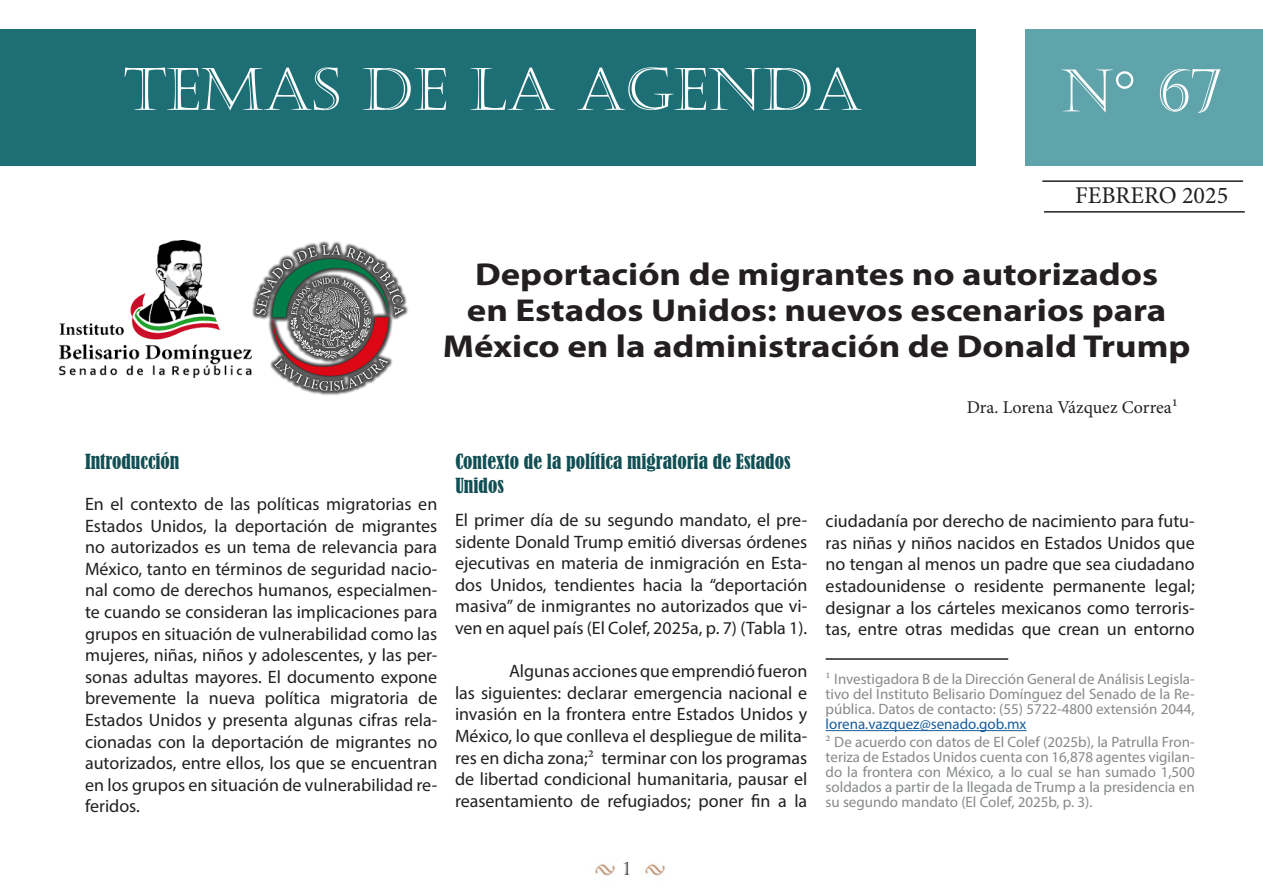
<style>
.page{position:relative;width:1263px;height:893px;background:#fff}
.page>*{position:absolute;margin:0;border:0;box-sizing:border-box;transform-origin:0 0}
.t1{font:58.5px "Castellar";color:#fff}
.t2{font:700 31.8px "Myriad Pro";color:#231f20;scale:1.16 1}
.t3{font:24px "Minion Pro";color:#231f20}
.t4{font:condensed 19.5px/23.4px "Bernard";color:#114f54}
.t5{font:18px/21.6px "Myriad Pro";color:#231f20;text-align:justify}
.t6{font:18px "Minion Pro";color:#231f20}
.t7{font:18px "Castellar";color:#231f20}
.t8{font:15px/15px "Myriad Pro";color:#86898b;text-align:justify}
.s1{font-family:"Minion Pro"}
.s2{color:#175d9e}
</style>
<div class="page">
<img style="left:595px;top:864px;width:20px;height:12px">
<img style="left:645px;top:864px;width:20px;height:12px">
<div style="left:0;top:29px;width:975px;height:137px;background:#1e6f75"></div>
<div style="left:1025px;top:29px;width:237px;height:137px;background:#5fa4aa"></div>
<hr style="left:1042px;top:180px;width:201px;height:2px;background:#231f20">
<hr style="left:1044px;top:211px;width:201px;height:2px;background:#231f20">
<img style="left:60px;top:241px;width:191px;height:136px">
<img style="left:251px;top:241px;width:157px;height:154px">
<hr style="left:826px;top:658px;width:182px;height:2px;background:#231f20">
<hr style="left:826px;top:730px;width:200px;height:1px;background:#175d9e">
<p class="t1" style="left:123px;top:56px;width:740px">TEMAS DE LA AGENDA</p>
<p class="t1" style="left:1060px;top:58px;width:162px">N° 67</p>
<p class="t3" style="left:1075px;top:180px;width:155px">FEBRERO 2025</p>
<p class="t4" style="left:85px;top:451px;width:96px">Introducción</p>
<p class="t2" style="left:475px;top:254px;width:590px">Deportación de migrantes no autorizados</p>
<p class="t2" style="left:467px;top:290px;width:604px">en Estados Unidos: nuevos escenarios para</p>
<p class="t2" style="left:443px;top:326px;width:646px">México en la administración de Donald Trump</p>
<p class="t6" style="left:967px;top:395px;width:213px">Dra. Lorena Vázquez Correa1</p>
<p class="t4" style="left:455px;top:451px;width:337px">Contexto de la política migratoria de Estados<br>Unidos</p>
<p class="t5" style="left:85px;top:493px;width:354px">En el contexto de las políticas migratorias en Estados Unidos, la deportación de migrantes no autorizados es un tema de relevancia para México, tanto en términos de seguridad nacio&shy;nal como de derechos humanos, especialmen&shy;te cuando se consideran las implicaciones para grupos en situación de vulnerabilidad como las mujeres, niñas, niños y adolescentes, y las per&shy;sonas adultas mayores. El documento expone brevemente la nueva política migratoria de Estados Unidos y presenta algunas cifras rela&shy;cionadas con la deportación de migrantes no autorizados, entre ellos, los que se encuentran en los grupos en situación de vulnerabilidad re&shy;feridos.</p>
<p class="t5" style="left:455px;top:509px;width:354px">El primer día de su segundo mandato, el pre&shy;sidente Donald Trump emitió diversas órdenes ejecutivas en materia de inmigración en Esta&shy;dos Unidos, tendientes hacia la “deportación masiva” de inmigrantes no autorizados que vi&shy;ven en aquel país (El Colef, 2025a, p. 7) (Tabla 1).</p>
<p class="t5" style="left:455px;top:660px;width:354px;text-indent:54px">Algunas acciones que emprendió fueron las siguientes: declarar emergencia nacional e invasión en la frontera entre Estados Unidos y México, lo que conlleva el despliegue de milita&shy;res en dicha zona;<span class="s1">2</span> terminar con los programas de libertad condicional humanitaria, pausar el reasentamiento de refugiados; poner fin a la</p>
<p class="t5" style="left:826px;top:510px;width:371px">ciudadanía por derecho de nacimiento para futu&shy;ras niñas y niños nacidos en Estados Unidos que no tengan al menos un padre que sea ciudadano estadounidense o residente permanente legal; designar a los cárteles mexicanos como terroris&shy;tas, entre otras medidas que crean un entorno</p>
<p class="t8" style="left:826px;top:671px;width:371px"><span class="s1">1</span> Investigadora B de la Dirección General de Análisis Legisla&shy;tivo del Instituto Belisario Domínguez del Senado de la Re&shy;pública. Datos de contacto: (55) 5722-4800 extensión 2044, <span class="s2">lorena.vazquez@senado.gob.mx</span></p>
<p class="t8" style="left:826px;top:734px;width:371px"><span class="s1">2</span> De acuerdo con datos de El Colef (2025b), la Patrulla Fron&shy;teriza de Estados Unidos cuenta con 16,878 agentes vigilan&shy;do la frontera con México, a lo cual se han sumado 1,500 soldados a partir de la llegada de Trump a la presidencia en su segundo mandato (El Colef, 2025b, p. 3).</p>
<p class="t7" style="left:623px;top:858px;width:8px">1</p>
</div>
